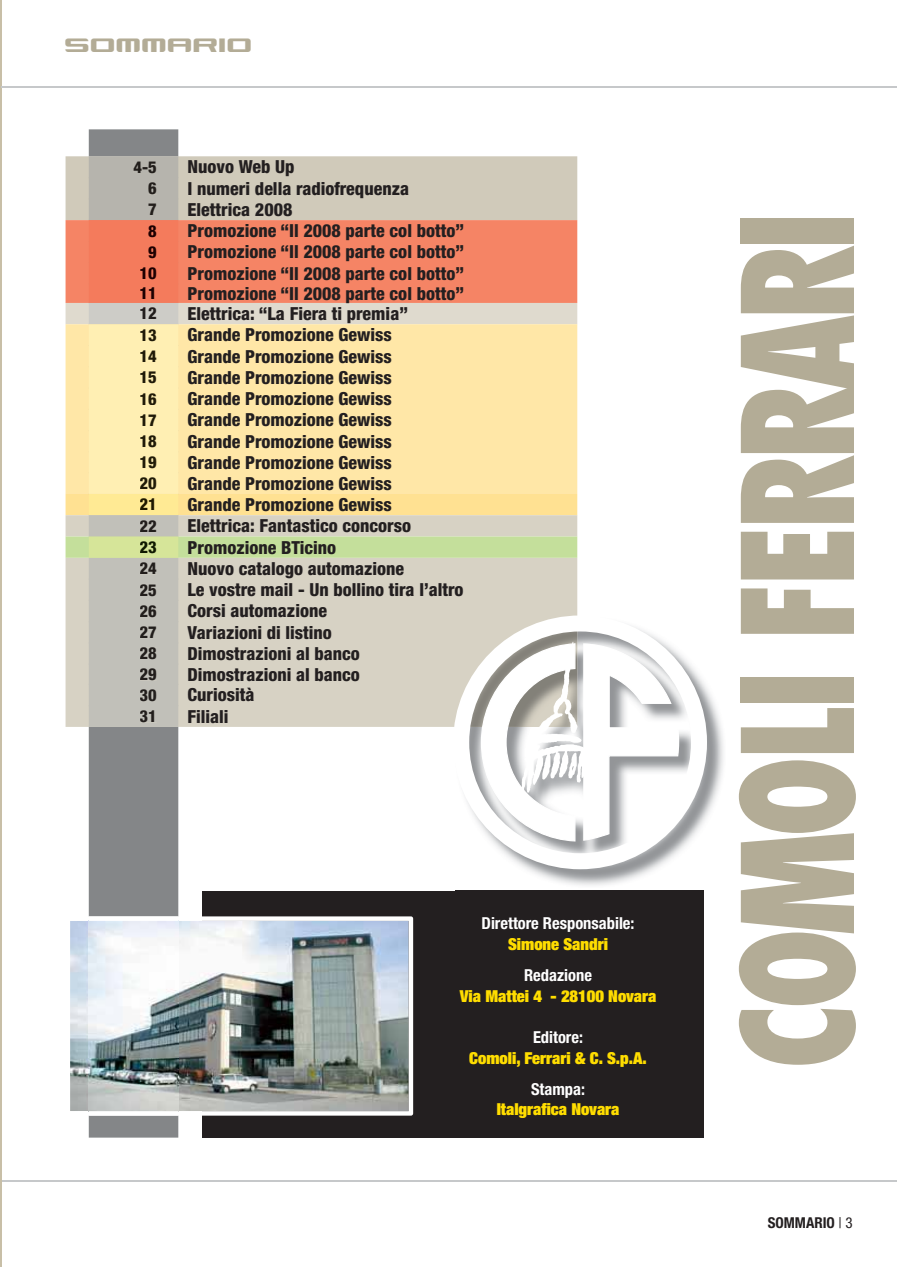
<style>
.page{position:relative;width:897px;height:1267px;background:#fff}
.page>*{position:absolute;margin:0;border:0;box-sizing:border-box;transform-origin:0 0}
.t1{font:800 condensed 150px "Futura Std";letter-spacing:-.05em;color:#b3ac96;scale:.84 1}
.t2{font:27px "Xenotron Broadstroke";color:#b3ac96}
.t3{font:800 condensed 18px/21.1px "Helvetica Neue LT Std";color:#231f20}
.t4{font:900 condensed 16.5px "Helvetica Neue LT Std";color:#fd0}
.t5{font:700 condensed 16.5px "Helvetica Neue LT Std";color:#fff}
.t6{font:800 condensed 16.5px/21.1px "Helvetica Neue LT Std";color:#221e1c;text-align:justify}
.t7{font:800 condensed 16.5px/21.1px "Helvetica Neue LT Std";color:#201a08;text-align:justify}
.t8{font:800 condensed 16.5px/20.9px "Helvetica Neue LT Std";color:#1d0001;text-align:center}
.t9{font:800 condensed 16.5px/21.3px "Helvetica Neue LT Std";color:#221e1b;text-align:justify}
.t10{font:800 condensed 16.5px "Helvetica Neue LT Std";color:#221e1d}
.t11{font:800 condensed 16.5px "Helvetica Neue LT Std";color:#1e1800}
.t12{font:800 condensed 16.5px "Helvetica Neue LT Std";color:#0f1901}
.t13{font:700 condensed 15px "Helvetica Neue LT Std";color:#231f20}
.s1{font-weight:400}
</style>
<div class="page">
<hr style="left:2px;top:1180px;width:894px;height:1px;background:#c6c8ca">
<hr style="left:0;top:0;width:2px;height:1266px;background:#c8bfa7">
<hr style="left:2px;top:86px;width:894px;height:2px;background:#c6c8ca">
<div style="left:202px;top:890px;width:501px;height:247px;background:#231f20"></div>
<img style="left:70px;top:916px;width:343px;height:199px">
<img style="left:493px;top:653px;width:231px;height:246px">
<img style="left:493px;top:890px;width:210px;height:9px">
<div style="left:453px;top:615px;width:254px;height:254px;border:16px solid #fff;border-radius:50%"></div>
<div style="left:89px;top:129px;width:89px;height:1008px;background:#848688"></div>
<img style="left:89px;top:920px;width:89px;height:191px">
<hr style="left:89px;top:1111px;width:89px;height:4px;background:#fff">
<svg style="left:89px;top:916px;width:89px;height:4px"></svg>
<svg style="left:66px;top:156px;width:613px;height:686px"></svg>
<div style="left:134px;top:161px;width:23px;height:12px;background:#b6b4ad"></div>
<div style="left:149px;top:182px;width:8px;height:12px;background:#b6b4ad"></div>
<div style="left:149px;top:204px;width:8px;height:11px;background:#b6b4ad"></div>
<div style="left:148px;top:225px;width:9px;height:12px;background:#f47b5c"></div>
<div style="left:149px;top:246px;width:8px;height:12px;background:#f47b5c"></div>
<div style="left:140px;top:267px;width:17px;height:12px;background:#f47b5c"></div>
<div style="left:140px;top:288px;width:17px;height:11px;background:#f47b5c"></div>
<div style="left:140px;top:308px;width:17px;height:11px;background:#cdccc7"></div>
<div style="left:140px;top:329px;width:17px;height:12px;background:#ffefb3"></div>
<div style="left:140px;top:350px;width:17px;height:12px;background:#ffefb3"></div>
<div style="left:140px;top:371px;width:17px;height:12px;background:#ffefb3"></div>
<div style="left:140px;top:393px;width:17px;height:12px;background:#ffefb3"></div>
<div style="left:140px;top:414px;width:17px;height:12px;background:#ffefb3"></div>
<div style="left:140px;top:435px;width:17px;height:12px;background:#ffefb3"></div>
<div style="left:140px;top:456px;width:16px;height:12px;background:#ffefb3"></div>
<div style="left:140px;top:477px;width:16px;height:12px;background:#ffefb3"></div>
<div style="left:140px;top:499px;width:17px;height:11px;background:#ffea94"></div>
<div style="left:140px;top:520px;width:17px;height:11px;background:#c1c0b9"></div>
<div style="left:140px;top:541px;width:17px;height:12px;background:#d6e599"></div>
<div style="left:140px;top:562px;width:17px;height:12px;background:#c1c0b9"></div>
<div style="left:140px;top:584px;width:17px;height:11px;background:#c1c0b9"></div>
<div style="left:140px;top:605px;width:17px;height:12px;background:#c1c0b9"></div>
<div style="left:140px;top:626px;width:17px;height:12px;background:#c1c0b9"></div>
<div style="left:140px;top:647px;width:17px;height:12px;background:#c1c0b9"></div>
<div style="left:140px;top:668px;width:17px;height:12px;background:#c1c0b9"></div>
<div style="left:140px;top:689px;width:16px;height:12px;background:#c1c0b9"></div>
<div style="left:140px;top:710px;width:17px;height:12px;background:#c1c0b9"></div>
<h2 class="t2" style="left:66px;top:27px;width:189px">SOMMARIO</h2>
<p class="t9" style="left:148px;top:158px;width:10px;text-indent:-15px">4-5<br>6<br>7</p>
<p class="t8" style="left:139px;top:222px;width:19px">8<br>9<br>10<br>11</p>
<p class="t10" style="left:139px;top:308px;width:19px">12</p>
<p class="t7" style="left:139px;top:326px;width:19px">13<br>14<br>15<br>16<br>17<br>18<br>19<br>20</p>
<p class="t11" style="left:139px;top:498px;width:19px">21</p>
<p class="t6" style="left:139px;top:517px;width:19px">22</p>
<p class="t12" style="left:139px;top:541px;width:19px">23</p>
<p class="t6" style="left:139px;top:559px;width:19px">24<br>25<br>26<br>27<br>28<br>29<br>30<br>31</p>
<p class="t3" style="left:187px;top:158px;width:278px">Nuovo Web Up<br>I numeri della radiofrequenza<br>Elettrica 2008<br>Promozione “Il 2008 parte col botto”<br>Promozione “Il 2008 parte col botto”<br>Promozione “Il 2008 parte col botto”<br>Promozione “Il 2008 parte col botto”<br>Elettrica: “La Fiera ti premia”<br>Grande Promozione Gewiss<br>Grande Promozione Gewiss<br>Grande Promozione Gewiss<br>Grande Promozione Gewiss<br>Grande Promozione Gewiss<br>Grande Promozione Gewiss<br>Grande Promozione Gewiss<br>Grande Promozione Gewiss<br>Grande Promozione Gewiss<br>Elettrica: Fantastico concorso<br>Promozione BTicino<br>Nuovo catalogo automazione<br>Le vostre mail - Un bollino tira l’altro<br>Corsi automazione<br>Variazioni di listino<br>Dimostrazioni al banco<br>Dimostrazioni al banco<br>Curiosità<br>Filiali</p>
<p class="t5" style="left:481px;top:917px;width:154px">Direttore Responsabile:</p>
<p class="t4" style="left:508px;top:938px;width:101px">Simone Sandri</p>
<p class="t5" style="left:524px;top:969px;width:69px">Redazione</p>
<p class="t4" style="left:459px;top:989px;width:198px">Via Mattei 4 - 28100 Novara</p>
<p class="t5" style="left:533px;top:1031px;width:52px">Editore:</p>
<p class="t4" style="left:469px;top:1051px;width:179px">Comoli, Ferrari &amp; C. S.p.A.</p>
<p class="t5" style="left:531px;top:1082px;width:56px">Stampa:</p>
<p class="t4" style="left:496px;top:1103px;width:124px">Italgrafica Novara</p>
<h1 class="t1" style="left:714px;top:1069px;width:1024px;rotate:-90deg">COMOLI FERRARI</h1>
<p class="t13" style="left:767px;top:1217px;width:86px">SOMMARIO <span class="s1">| 3</span></p>
</div>
